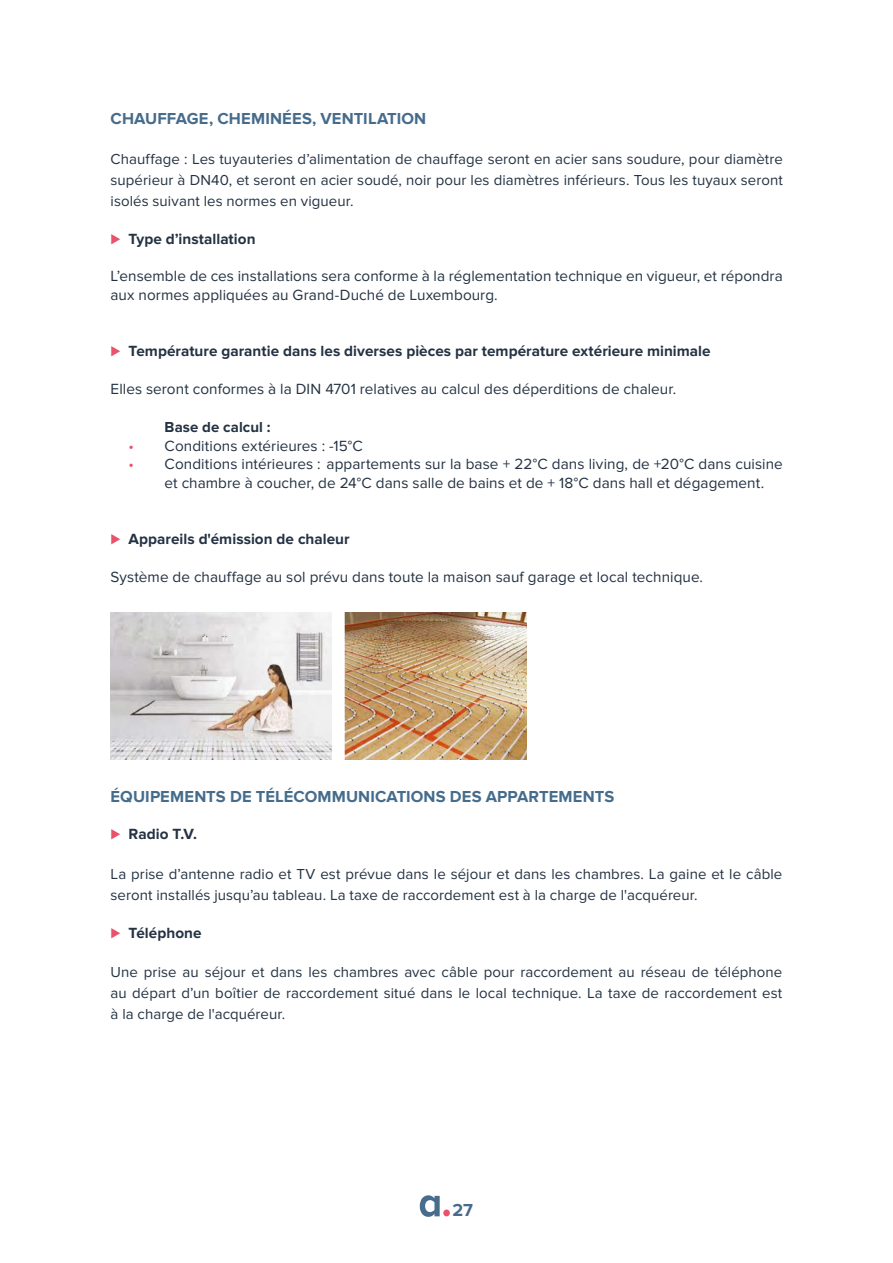
<style>
.page{position:relative;width:893px;height:1263px;background:#fff}
.page>*{position:absolute;margin:0;border:0;box-sizing:border-box;transform-origin:0 0}
.t1{font:700 18px "Proxima Nova";color:#476b8c}
.t2{font:700 16.5px "Proxima Nova";letter-spacing:.01em;color:#466c8c}
.t3{font:15.3px/18.8px "Proxima Nova";letter-spacing:.005em;color:#243243}
.t4{font:700 15.3px "Proxima Nova";letter-spacing:.005em;color:#243243}
.t5{font:15px/21px "Proxima Nova";letter-spacing:.005em;color:#243243;text-align:justify}
.t6{font:700 15px "Proxima Nova";letter-spacing:.005em;color:#243243}
.s1{font-family:"Proxima Nova Extrabld";font-weight:400;font-size:16.65px;color:#ea516a}
.s2{color:#ea516a}
</style>
<div class="page">
<svg style="left:420px;top:1195px;width:20px;height:22px"></svg>
<div style="left:443px;top:1209px;width:7px;height:7px;background:#ea516b;border-radius:50%"></div>
<img style="left:111px;top:612px;width:221px;height:148px">
<img style="left:344px;top:612px;width:182px;height:148px">
<p class="t2" style="left:111px;top:109px;width:317px">CHAUFFAGE, CHEMINÉES, VENTILATION</p>
<p class="t5" style="left:111px;top:149px;width:674px">Chauffage : Les tuyauteries d’alimentation de chauffage seront en acier sans soudure, pour diamètre supérieur à DN40, et seront en acier soudé, noir pour les diamètres inférieurs. Tous les tuyaux seront isolés suivant les normes en vigueur.</p>
<p class="t4" style="left:111px;top:230px;width:146px"><span class="s1">⊲</span> Type d’installation</p>
<p class="t3" style="left:111px;top:267px;width:674px">L’ensemble de ces installations sera conforme à la réglementation technique en vigueur, et répondra aux normes appliquées au Grand-Duché de Luxembourg.</p>
<p class="t4" style="left:111px;top:342px;width:601px"><span class="s1">⊲</span> Température garantie dans les diverses pièces par température extérieure minimale</p>
<p class="t3" style="left:111px;top:379px;width:567px">Elles seront conformes à la DIN 4701 relatives au calcul des déperditions de chaleur.</p>
<p class="t6" style="left:165px;top:418px;width:107px">Base de calcul :</p>
<p class="t3" style="left:129px;top:436px;width:236px"><span class="s2">•</span> Conditions extérieures : -15°C</p>
<p class="t3" style="left:165px;top:455px;width:620px;text-indent:-36px"><span class="s2">•</span> Conditions intérieures : appartements sur la base + 22°C dans living, de +20°C dans cuisine et chambre à coucher, de 24°C dans salle de bains et de + 18°C dans hall et dégagement.</p>
<p class="t4" style="left:111px;top:530px;width:241px"><span class="s1">⊲</span> Appareils d'émission de chaleur</p>
<p class="t3" style="left:111px;top:568px;width:594px">Système de chauffage au sol prévu dans toute la maison sauf garage et local technique.</p>
<p class="t2" style="left:111px;top:787px;width:505px">ÉQUIPEMENTS DE TÉLÉCOMMUNICATIONS DES APPARTEMENTS</p>
<p class="t4" style="left:111px;top:825px;width:88px"><span class="s1">⊲</span> Radio T.V.</p>
<p class="t5" style="left:111px;top:864px;width:673px">La prise d’antenne radio et TV est prévue dans le séjour et dans les chambres. La gaine et le câble seront installés jusqu’au tableau. La taxe de raccordement est à la charge de l'acquéreur.</p>
<p class="t4" style="left:111px;top:924px;width:93px"><span class="s1">⊲</span> Téléphone</p>
<p class="t5" style="left:111px;top:962px;width:673px">Une prise au séjour et dans les chambres avec câble pour raccordement au réseau de téléphone au départ d’un boîtier de raccordement situé dans le local technique. La taxe de raccordement est à la charge de l'acquéreur.</p>
<p class="t1" style="left:452px;top:1200px;width:22px">27</p>
</div>
